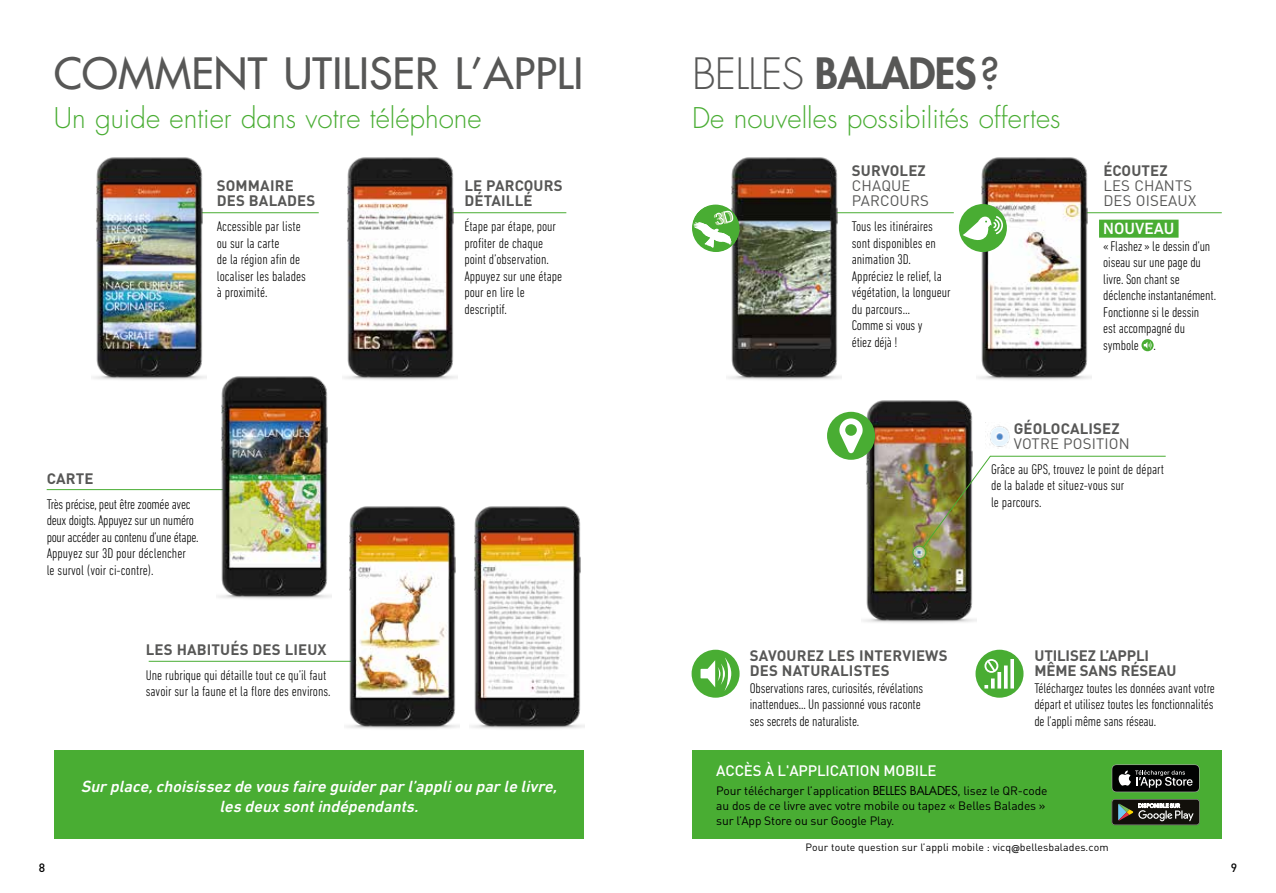
<style>
.page{position:relative;width:1276px;height:893px;background:#fff}
.page>*{position:absolute;margin:0;border:0;box-sizing:border-box;transform-origin:0 0}
.t1{font:500 42px "Futura Std";letter-spacing:.005em;color:#575756}
.t2{font:800 42px "Futura Std";letter-spacing:-.02em;color:#575756}
.t3{font:300 27.75px "Futura Std";color:#49ad33}
.t4{font:italic 500 16.5px/19.8px "DIN Next LT Pro";color:#fff;text-align:center}
.t5{font:500 16.5px "DIN Next LT Pro";color:#fff}
.t6{font:700 15px/15px "DIN Pro";letter-spacing:.01em;color:#575756}
.t7{font:15px/15px "DIN Pro";letter-spacing:.01em;color:#575756}
.t8{font:700 15px/15px "DIN Pro";letter-spacing:-.01em;color:#575756}
.t9{font:500 15px "DIN Pro";letter-spacing:-.01em;color:#fff}
.t10{font:300 condensed 14.25px/16.5px "DIN Next LT Pro";letter-spacing:-.005em;color:#000}
.t11{font:12px/15px "DIN Pro";letter-spacing:-.01em;color:#000}
.t12{font:500 12px "DIN Pro";color:#000}
.t13{font:10.5px "DIN Pro";letter-spacing:.01em;color:#000}
.s1{font-weight:300}
.s2{font-weight:500}
.s3{font-family:"Futura Std"}
.s4{font-family:"Futura"}
</style>
<div class="page">
<hr style="left:400px;top:212px;width:166px;height:1px;background:#49ad33">
<hr style="left:1038px;top:212px;width:183px;height:1px;background:#49ad33">
<div style="left:1099px;top:220px;width:79px;height:18px;background:#49ad33"></div>
<svg style="left:1141px;top:339px;width:12px;height:12px"></svg>
<hr style="left:161px;top:212px;width:158px;height:1px;background:#49ad33">
<hr style="left:796px;top:212px;width:157px;height:1px;background:#49ad33">
<hr style="left:47px;top:489px;width:195px;height:1px;background:#49ad33">
<hr style="left:149px;top:661px;width:211px;height:1px;background:#49ad33">
<img style="left:93px;top:157px;width:113px;height:223px">
<img style="left:862px;top:400px;width:115px;height:223px">
<img style="left:344px;top:157px;width:113px;height:223px">
<img style="left:217px;top:376px;width:115px;height:223px">
<img style="left:344px;top:506px;width:115px;height:223px">
<img style="left:471px;top:506px;width:113px;height:223px">
<div style="left:54px;top:751px;width:530px;height:88px;background:#49ad33"></div>
<img style="left:977px;top:157px;width:115px;height:223px">
<div style="left:912px;top:546px;width:14px;height:13px;border:1px solid #49ad33;border-radius:50%"></div>
<img style="left:985px;top:422px;width:25px;height:25px">
<svg style="left:922px;top:455px;width:244px;height:93px"></svg>
<img style="left:728px;top:157px;width:113px;height:223px">
<svg style="left:692px;top:205px;width:48px;height:47px"></svg>
<div style="left:959px;top:204px;width:48px;height:48px;background:#49ad33;border-radius:50%"></div>
<svg style="left:963px;top:216px;width:40px;height:24px"></svg>
<div style="left:827px;top:412px;width:48px;height:48px;background:#49ad33;border-radius:50%"></div>
<svg style="left:839px;top:418px;width:23px;height:35px"></svg>
<svg style="left:975px;top:650px;width:48px;height:48px"></svg>
<svg style="left:1010px;top:659px;width:4px;height:29px"></svg>
<div style="left:692px;top:751px;width:530px;height:88px;background:#49ad33"></div>
<svg style="left:691px;top:650px;width:48px;height:48px"></svg>
<svg style="left:1111px;top:799px;width:88px;height:26px;background:#45453f"></svg>
<svg style="left:1111px;top:764px;width:88px;height:28px;background:#303430"></svg>
<h1 class="t1" style="left:54px;top:47px;width:531px">COMMENT UTILISER L’APPLI</h1>
<h1 class="t2" style="left:692px;top:47px;width:309px"><span class="s1">BELLES</span> BALADES<span class="s2">?</span></h1>
<h2 class="t3" style="left:54px;top:101px;width:429px">Un guide entier dans votre téléphone</h2>
<h2 class="t3" style="left:692px;top:101px;width:370px">De nouvelles possibilités offertes</h2>
<p class="t6" style="left:217px;top:178px;width:100px">SOMMAIRE<br>DES BALADES</p>
<p class="t10" style="left:217px;top:218px;width:91px">Accessible par liste ou sur la carte<br>de la région afin de localiser les balades à proximité.</p>
<p class="t6" style="left:464px;top:178px;width:100px">LE PARCOURS<br>DÉTAILLÉ</p>
<p class="t10" style="left:464px;top:218px;width:99px">Étape par étape, pour profiter de chaque point d’observation.<br>Appuyez sur une étape pour en lire le descriptif.</p>
<p class="t6" style="left:852px;top:163px;width:75px">SURVOLEZ</p>
<p class="t7" style="left:852px;top:178px;width:78px">CHAQUE<br>PARCOURS</p>
<p class="t10" style="left:852px;top:218px;width:101px">Tous les itinéraires sont disponibles en animation 3D.<br>Appréciez le relief, la végétation, la longueur du parcours…<br>Comme si vous y<br>étiez déjà !</p>
<p class="t6" style="left:1103px;top:163px;width:66px">ÉCOUTEZ</p>
<p class="t7" style="left:1103px;top:178px;width:94px">LES CHANTS<br>DES OISEAUX</p>
<p class="t5" style="left:1103px;top:219px;width:72px">NOUVEAU</p>
<p class="t10" style="left:1103px;top:238px;width:114px">« Flashez » le dessin d’un oiseau sur une page du livre. Son chant se déclenche instantanément.<br>Fonctionne si le dessin<br>est accompagné du symbole .</p>
<p class="t6" style="left:47px;top:470px;width:48px">CARTE</p>
<p class="t10" style="left:47px;top:496px;width:153px">Très précise, peut être zoomée avec deux doigts. Appuyez sur un numéro pour accéder au contenu d’une étape.<br>Appuyez sur 3D pour déclencher<br>le survol (voir ci-contre).</p>
<p class="t6" style="left:146px;top:641px;width:182px">LES HABITUÉS DES LIEUX</p>
<p class="t10" style="left:146px;top:667px;width:186px">Une rubrique qui détaille tout ce qu’il faut savoir sur la faune et la flore des environs.</p>
<p class="t4" style="left:81px;top:776px;width:481px">Surplace,choisissez de vous faire guiderparl’appliou parle livre, les deux sontindépendants.</p>
<p class="t6" style="left:1014px;top:420px;width:107px">GÉOLOCALISEZ</p>
<p class="t7" style="left:1014px;top:435px;width:117px">VOTRE POSITION</p>
<p class="t10" style="left:991px;top:460px;width:174px">Grâce au GPS, trouvez le point de départ de la balade et situez-vous sur<br>le parcours.</p>
<p class="t6" style="left:750px;top:648px;width:199px">SAVOUREZ LES INTERVIEWS<br>DES NATURALISTES</p>
<p class="t10" style="left:750px;top:679px;width:175px">Observations rares, curiosités, révélations inattendues... Un passionné vous raconte ses secrets de naturaliste.</p>
<p class="t8" style="left:1034px;top:648px;width:143px">UTILISEZ L’APPLI<br>MÊME SANS RÉSEAU</p>
<p class="t10" style="left:1034px;top:679px;width:182px;text-align:justify">Téléchargez toutes les données avant votre départ et utilisez toutes les fonctionnalités de l’appli même sans réseau.</p>
<p class="t9" style="left:716px;top:760px;width:222px">ACCÈS À L'APPLICATION MOBILE</p>
<p class="t11" style="left:716px;top:783px;width:333px">Pour télécharger l’application <span class="s3">BELLES BALADES</span>, lisez le QR-code au dos de ce livre avec votre mobile ou tapez « Belles Balades » sur l’App Store ou sur Google Play.</p>
<p class="t13" style="left:805px;top:840px;width:304px">Pour toute question sur l’appli mobile : vicq<span class="s4">@</span>bellesbalades.com</p>
<p class="t12" style="left:39px;top:860px;width:8px">8</p>
<p class="t12" style="left:1230px;top:860px;width:8px">9</p>
</div>
